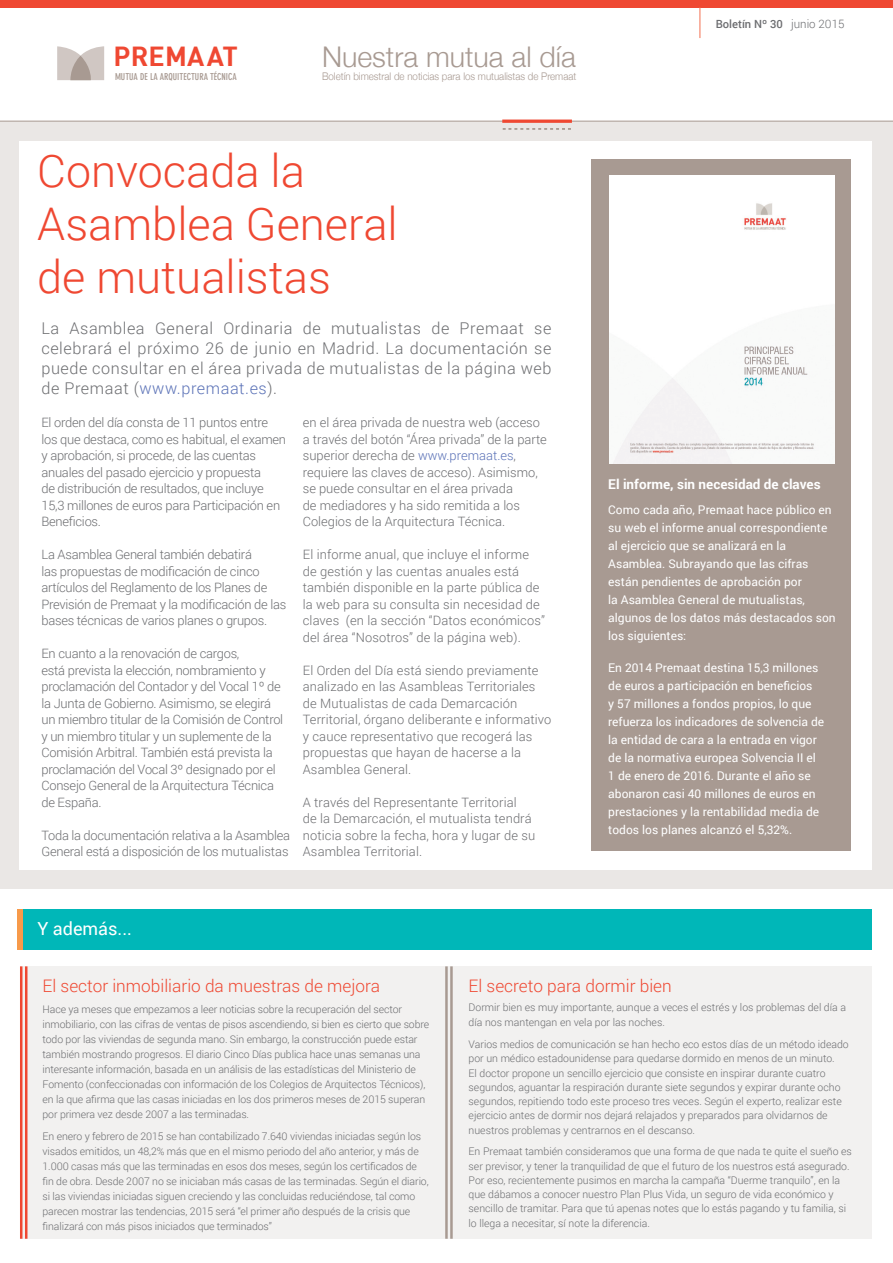
<style>
.page{position:relative;width:893px;height:1263px;background:#fff}
.page>*{position:absolute;margin:0;border:0;box-sizing:border-box;transform-origin:0 0}
.t1{font:300 45px/52.5px "Roboto";color:#ef4832}
.t2{font:300 28.5px "Helvetica Neue";color:#a89a92}
.t3{font:27px "DIN Bold";letter-spacing:.005em;color:#ef4832}
.t4{font:18px "Roboto";color:#fff}
.t5{font:300 17.25px "Roboto";color:#ef4832}
.t6{font:300 16.2px/20.1px "Roboto";letter-spacing:.035em;color:#6c6d70;text-align:justify}
.t7{font:700 13.5px "Roboto";color:#fff}
.t8{font:300 12.9px/16.5px "Roboto";letter-spacing:-.02em;color:#6c6d70}
.t9{font:300 12.9px/16.5px "Roboto";letter-spacing:.01em;color:#6c6d70}
.t10{font:300 12.9px/16.5px "Roboto";color:#6c6d70}
.t11{font:12px/18px "Roboto";color:#fff}
.t12{font:500 11.25px "Roboto";color:#6c6d70}
.t13{font:300 10.5px/15px "Roboto";letter-spacing:-.01em;color:#6c6d70}
.t14{font:300 10.5px "Helvetica Neue";color:#a89a92;scale:.92 1}
.t15{font:700 condensed 9.45px "DIN Neuzeit Grotesk";color:#a89a92}
.s1{color:#5b72b7}
.s2{font-weight:300;font-size:11.55px}
</style>
<div class="page">
<div style="left:0;top:121px;width:893px;height:768px;background:#eae7e5"></div>
<div style="left:19px;top:141px;width:853px;height:729px;background:#fff"></div>
<div style="left:591px;top:159px;width:259px;height:691px;background:#a89a92"></div>
<div style="left:17px;top:909px;width:855px;height:40px;background:#00b7b8"></div>
<div style="left:17px;top:909px;width:6px;height:40px;background:#f79a4a"></div>
<div style="left:20px;top:966px;width:852px;height:273px;background:#f2f1f0"></div>
<hr style="left:25px;top:966px;width:2px;height:273px;background:#ef4832">
<hr style="left:20px;top:966px;width:2px;height:273px;background:#ef4832">
<hr style="left:450px;top:966px;width:3px;height:273px;background:#a89a92">
<hr style="left:445px;top:966px;width:3px;height:273px;background:#a89a92">
<div style="left:0;top:0;width:893px;height:7px;background:#ef4832"></div>
<hr style="left:699px;top:7px;width:1px;height:31px;background:#f37051">
<hr style="left:0;top:121px;width:893px;height:1px;background:#a89a92">
<svg style="left:57px;top:46px;width:47px;height:34px;background:#ccc3be"></svg>
<hr style="left:502px;top:120px;width:70px;height:3px;background:#ef4832">
<svg style="left:503px;top:128px;width:68px;height:2px"></svg>
<img style="left:609px;top:175px;width:226px;height:289px">
<h3 class="t3" style="left:114px;top:39px;width:126px">PREMAAT</h3>
<p class="t15" style="left:115px;top:71px;width:123px">MUTUA DE LA ARQUITECTURA TÉCNICA</p>
<h2 class="t2" style="left:322px;top:39px;width:255px">Nuestra mutua al día</h2>
<p class="t14" style="left:322px;top:69px;width:278px">Boletín bimestral de noticias para los mutualistas de Premaat</p>
<h1 class="t1" style="left:37px;top:144px;width:362px">Convocada la<br>Asamblea General de mutualistas</h1>
<h3 class="t6" style="left:41px;top:317px;width:512px">La Asamblea General Ordinaria de mutualistas de Premaat se celebrará el próximo 26 de junio en Madrid. La documentación se puede consultar en el área privada de mutualistas de la página web de Premaat (<span class="s1">www.premaat.es</span>).</h3>
<p class="t8" style="left:41px;top:414px;width:246px">El orden del día consta de 11 puntos entre los que destaca, como es habitual, el examen y aprobación, si procede, de las cuentas anuales del pasado ejercicio y propuesta<br>de distribución de resultados, que incluye 15,3 millones de euros para Participación en Beneficios.</p>
<p class="t8" style="left:41px;top:546px;width:246px">La Asamblea General también debatirá<br>las propuestas de modificación de cinco artículos del Reglamento de los Planes de Previsión de Premaat y la modificación de las bases técnicas de varios planes o grupos.</p>
<p class="t8" style="left:41px;top:645px;width:243px">En cuanto a la renovación de cargos,<br>está prevista la elección, nombramiento y proclamación del Contador y del Vocal 1º de la Junta de Gobierno. Asimismo, se elegirá un miembro titular de la Comisión de Control y un miembro titular y un suplemente de la Comisión Arbitral. También está prevista la proclamación del Vocal 3º designado por el Consejo General de la Arquitectura Técnica de España.</p>
<p class="t8" style="left:41px;top:826px;width:250px">Toda la documentación relativa a la Asamblea<br>General está a disposición de los mutualistas</p>
<p class="t10" style="left:303px;top:414px;width:246px">en el área privada de nuestra web (acceso a través del botón “Área privada” de la parte superior derecha de <span class="s1">www.premaat.es</span>, requiere las claves de acceso). Asimismo, se puede consultar en el área privada<br>de mediadores y ha sido remitida a los Colegios de la Arquitectura Técnica.</p>
<p class="t9" style="left:303px;top:546px;width:244px">El informe anual, que incluye el informe de gestión y las cuentas anuales está también disponible en la parte pública de la web para su consulta sin necesidad de claves (en la sección “Datos económicos” del área “Nosotros” de la página web).</p>
<p class="t9" style="left:303px;top:661px;width:250px">El Orden del Día está siendo previamente analizado en las Asambleas Territoriales de Mutualistas de cada Demarcación Territorial, órgano deliberante e informativo y cauce representativo que recogerá las propuestas que hayan de hacerse a la Asamblea General.</p>
<p class="t9" style="left:303px;top:793px;width:234px">A través del Representante Territorial<br>de la Demarcación, el mutualista tendrá noticia sobre la fecha, hora y lugar de su Asamblea Territorial.</p>
<h3 class="t4" style="left:37px;top:916px;width:96px">Y además...</h3>
<p class="t12" style="left:716px;top:17px;width:130px">Boletín Nº 30 <span class="s2">junio 2015</span></p>
<p class="t7" style="left:608px;top:474px;width:214px">El informe, sin necesidad de claves</p>
<p class="t11" style="left:608px;top:500px;width:229px">Como cada año, Premaat hace público en su web el informe anual correspondiente al ejercicio que se analizará en la Asamblea. Subrayando que las cifras están pendientes de aprobación por<br>la Asamblea General de mutualistas, algunos de los datos más destacados son los siguientes:</p>
<p class="t11" style="left:608px;top:658px;width:217px">En 2014 Premaat destina 15,3 millones de euros a participación en beneficios<br>y 57 millones a fondos propios, lo que refuerza los indicadores de solvencia de la entidad de cara a la entrada en vigor de la normativa europea Solvencia II el 1 de enero de 2016. Durante el año se abonaron casi 40 millones de euros en prestaciones y la rentabilidad media de todos los planes alcanzó el 5,32%.</p>
<h3 class="t5" style="left:43px;top:974px;width:339px">El sector inmobiliario da muestras de mejora</h3>
<p class="t13" style="left:43px;top:1001px;width:388px">Hace ya meses que empezamos a leer noticias sobre la recuperación del sector inmobiliario, con las cifras de ventas de pisos ascendiendo, si bien es cierto que sobre todo por las viviendas de segunda mano. Sin embargo, la construcción puede estar también mostrando progresos. El diario Cinco Días publica hace unas semanas una interesante información, basada en un análisis de las estadísticas del Ministerio de Fomento (confeccionadas con información de los Colegios de Arquitectos Técnicos), en la que afirma que las casas iniciadas en los dos primeros meses de 2015 superan por primera vez desde 2007 a las terminadas.</p>
<p class="t13" style="left:43px;top:1129px;width:388px">En enero y febrero de 2015 se han contabilizado 7.640 viviendas iniciadas según los visados emitidos, un 48,2% más que en el mismo periodo del año anterior, y más de 1.000 casas más que las terminadas en esos dos meses, según los certificados de fin de obra. Desde 2007 no se iniciaban más casas de las terminadas. Según el diario, si las viviendas iniciadas siguen creciendo y las concluidas reduciéndose, tal como parecen mostrar las tendencias, 2015 será “el primer año después de la crisis que finalizará con más pisos iniciados que terminados”</p>
<h3 class="t5" style="left:469px;top:974px;width:205px">El secreto para dormir bien</h3>
<p class="t13" style="left:469px;top:1000px;width:379px">Dormir bien es muy importante, aunque a veces el estrés y los problemas del día a día nos mantengan en vela por las noches.</p>
<p class="t13" style="left:469px;top:1037px;width:382px;line-height:14.2px">Varios medios de comunicación se han hecho eco estos días de un método ideado por un médico estadounidense para quedarse dormido en menos de un minuto.<br>El doctor propone un sencillo ejercicio que consiste en inspirar durante cuatro segundos, aguantar la respiración durante siete segundos y expirar durante ocho segundos, repitiendo todo este proceso tres veces. Según el experto, realizar este ejercicio antes de dormir nos dejará relajados y preparados para olvidarnos de nuestros problemas y centrarnos en el descanso.</p>
<p class="t13" style="left:469px;top:1144px;width:385px;line-height:14.4px">En Premaat también consideramos que una forma de que nada te quite el sueño es ser previsor, y tener la tranquilidad de que el futuro de los nuestros está asegurado.<br>Por eso, recientemente pusimos en marcha la campaña “Duerme tranquilo”, en la que dábamos a conocer nuestro Plan Plus Vida, un seguro de vida económico y sencillo de tramitar. Para que tú apenas notes que lo estás pagando y tu familia, si lo llega a necesitar, sí note la diferencia.</p>
</div>
